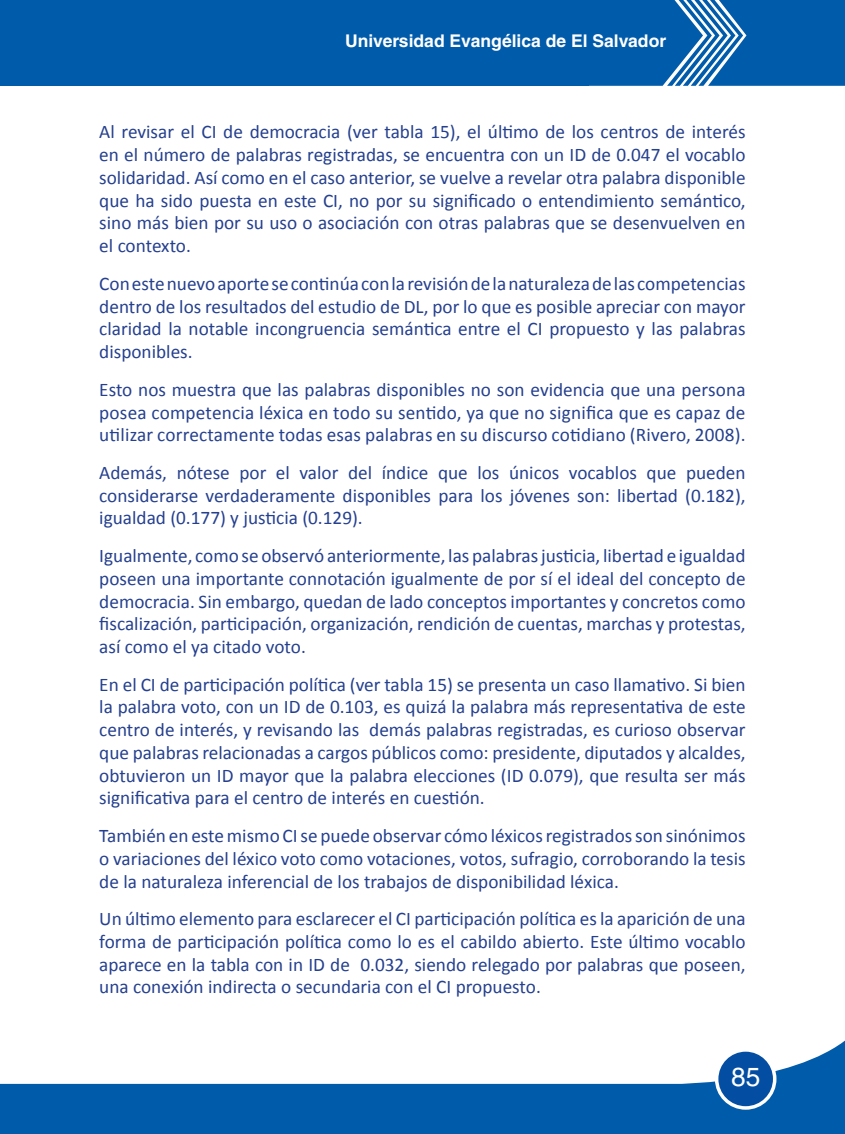
<style>
.page{position:relative;width:845px;height:1134px;background:#fff}
.page>*{position:absolute;margin:0;border:0;box-sizing:border-box;transform-origin:0 0}
.t1{font:26.25px "Helvetica LT Std";color:#fff}
.t2{font:19.25px/22.8px "Calibri";color:#25408f;text-align:justify}
.t3{font:700 17.5px "Helvetica LT Std";color:#fff}
</style>
<div class="page">
<svg style="left:0;top:1041px;width:844px;height:93px"></svg>
<div style="left:716px;top:1050px;width:58px;height:58px;background:#034ea2;border-radius:50%"></div>
<div style="left:714px;top:1048px;width:62px;height:62px;border:4px solid #fff;border-radius:50%"></div>
<div style="left:0;top:0;width:588px;height:86px;background:#005baa"></div>
<svg style="left:588px;top:0;width:256px;height:86px;background:#1568b1"></svg>
<p class="t3" style="left:345px;top:30px;width:322px">Universidad Evangélica de El Salvador</p>
<p class="t2" style="left:99px;top:121px;width:647px">Al revisar el CI de democracia (ver tabla 15), el último de los centros de interés en el número de palabras registradas, se encuentra con un ID de 0.047 el vocablo solidaridad. Así como en el caso anterior, se vuelve a revelar otra palabra disponible que ha sido puesta en este CI, no por su significado o entendimiento semántico, sino más bien por su uso o asociación con otras palabras que se desenvuelven en el contexto.</p>
<p class="t2" style="left:99px;top:272px;width:647px">Con este nuevo aporte se continúa con la revisión de la naturaleza de las competencias dentro de los resultados del estudio de DL, por lo que es posible apreciar con mayor claridad la notable incongruencia semántica entre el CI propuesto y las palabras disponibles.</p>
<p class="t2" style="left:99px;top:378px;width:647px">Esto nos muestra que las palabras disponibles no son evidencia que una persona posea competencia léxica en todo su sentido, ya que no significa que es capaz de utilizar correctamente todas esas palabras en su discurso cotidiano (Rivero, 2008).</p>
<p class="t2" style="left:99px;top:461px;width:647px">Además, nótese por el valor del índice que los únicos vocablos que pueden considerarse verdaderamente disponibles para los jóvenes son: libertad (0.182), igualdad (0.177) y justicia (0.129).</p>
<p class="t2" style="left:99px;top:544px;width:647px">Igualmente, como se observó anteriormente, las palabras justicia, libertad e igualdad poseen una importante connotación igualmente de por sí el ideal del concepto de democracia. Sin embargo, quedan de lado conceptos importantes y concretos como fiscalización, participación, organización, rendición de cuentas, marchas y protestas, así como el ya citado voto.</p>
<p class="t2" style="left:99px;top:673px;width:647px">En el CI de participación política (ver tabla 15) se presenta un caso llamativo. Si bien la palabra voto, con un ID de 0.103, es quizá la palabra más representativa de este centro de interés, y revisando las demás palabras registradas, es curioso observar que palabras relacionadas a cargos públicos como: presidente, diputados y alcaldes, obtuvieron un ID mayor que la palabra elecciones (ID 0.079), que resulta ser más significativa para el centro de interés en cuestión.</p>
<p class="t2" style="left:99px;top:824px;width:647px">También en este mismo CI se puede observar cómo léxicos registrados son sinónimos o variaciones del léxico voto como votaciones, votos, sufragio, corroborando la tesis de la naturaleza inferencial de los trabajos de disponibilidad léxica.</p>
<p class="t2" style="left:99px;top:908px;width:647px">Un último elemento para esclarecer el CI participación política es la aparición de una forma de participación política como lo es el cabildo abierto. Este último vocablo aparece en la tabla con in ID de 0.032, siendo relegado por palabras que poseen, una conexión indirecta o secundaria con el CI propuesto.</p>
<h1 class="t1" style="left:730px;top:1061px;width:31px">85</h1>
</div>
